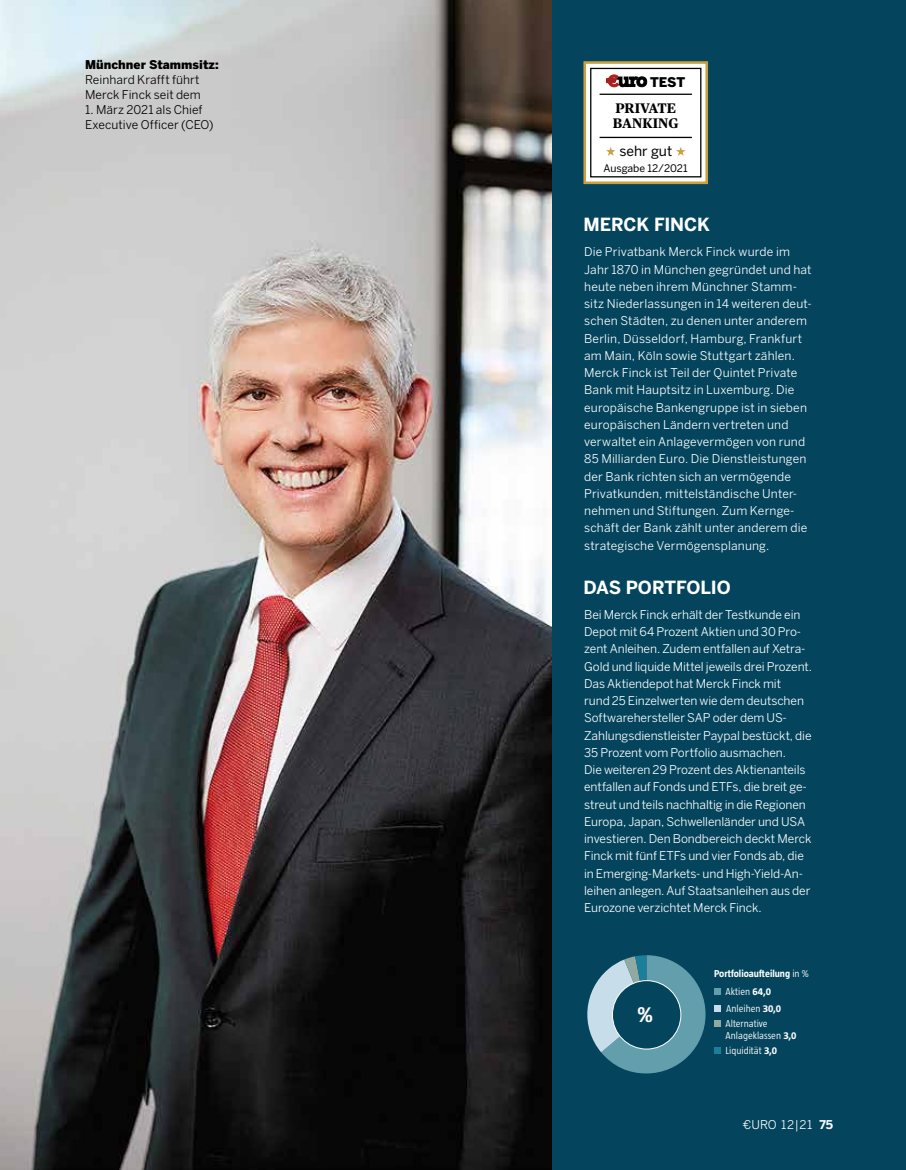
<style>
.page{position:relative;width:906px;height:1170px;background:#fff}
.page>*{position:absolute;margin:0;border:0;box-sizing:border-box;transform-origin:0 0}
.t1{font:700 21.75px "Taz LT7";color:#fff}
.t2{font:700 18px "Benton Sans";letter-spacing:-.005em;color:#fff}
.t3{font:700 13.8px/15.6px "Publico Text";color:#000}
.t4{font:13.8px "Benton Sans";color:#000}
.t5{font:900 13.35px "Benton Sans";color:#000}
.t6{font:12px/17.2px "Benton Sans";color:#fff}
.t7{font:12px/15px "Benton Sans";letter-spacing:.005em;color:#000}
.t8{font:900 12px "Benton Sans";letter-spacing:.005em;color:#000}
.t9{font:10.35px "Benton Sans";letter-spacing:-.005em;color:#000}
.t10{font:300 10.2px/17.5px "Taz LT4";color:#fff}
.t11{font:700 10.2px "Taz";color:#fff}
.s1{font-family:"Taz LT4";font-weight:300}
.s2{font-family:"Taz LT7";font-weight:700}
.s3{font-weight:700}
</style>
<div class="page">
<img style="left:0;top:0;width:553px;height:1169px">
<div style="left:553px;top:0;width:353px;height:1169px;background:#04455d"></div>
<svg style="left:587px;top:65px;width:117px;height:115px"></svg>
<div style="left:583px;top:61px;width:125px;height:123px;border:3px solid #cb9f3f"></div>
<div style="left:591px;top:68px;width:110px;height:109px;background:#fff"></div>
<div style="left:590px;top:68px;width:111px;height:109px;border:1px solid #000"></div>
<svg style="left:676px;top:147px;width:9px;height:9px"></svg>
<svg style="left:606px;top:147px;width:9px;height:9px"></svg>
<hr style="left:599px;top:94px;width:93px;height:1px;background:#000">
<hr style="left:599px;top:137px;width:93px;height:1px;background:#000">
<svg style="left:606px;top:75px;width:41px;height:12px"></svg>
<svg style="left:587px;top:955px;width:118px;height:118px"></svg>
<div style="left:612px;top:980px;width:69px;height:68px;background:#04455d;border-radius:50%"></div>
<div style="left:612px;top:980px;width:69px;height:69px;border:1px solid #fff;border-radius:50%"></div>
<svg style="left:714px;top:988px;width:6px;height:6px"></svg>
<svg style="left:714px;top:1005px;width:6px;height:5px"></svg>
<svg style="left:714px;top:1020px;width:6px;height:6px"></svg>
<svg style="left:714px;top:1047px;width:6px;height:6px"></svg>
<p class="t8" style="left:85px;top:58px;width:135px">Münchner Stammsitz:</p>
<p class="t7" style="left:85px;top:72px;width:117px">Reinhard Krafft führt<br>Merck Finck seit dem</p>
<p class="t7" style="left:85px;top:102px;width:130px">1. März 2021 als Chief<br>Executive Officer (CEO)</p>
<p class="t5" style="left:650px;top:74px;width:37px">TEST</p>
<p class="t3" style="left:613px;top:99px;width:67px">PRIVATE<br>BANKING</p>
<p class="t4" style="left:619px;top:143px;width:54px">sehr gut</p>
<p class="t9" style="left:603px;top:162px;width:86px">Ausgabe 12/2021</p>
<h2 class="t2" style="left:583px;top:214px;width:128px">MERCK FINCK</h2>
<p class="t6" style="left:584px;top:244px;width:229px">Die Privatbank Merck Finck wurde im Jahr 1870 in München gegründet und hat heute neben ihrem Münchner Stamm&shy;sitz Niederlassungen in 14 weiteren deut&shy;schen Städten, zu denen unter anderem Berlin, Düsseldorf, Hamburg, Frankfurt am Main, Köln sowie Stuttgart zählen.<br>Merck Finck ist Teil der Quintet Private Bank mit Hauptsitz in Luxemburg. Die europäische Bankengruppe ist in sieben europäischen Ländern vertreten und verwaltet ein Anlagevermögen von rund 85 Milliarden Euro. Die Dienstleistungen der Bank richten sich an vermögende Privatkunden, mittelständische Unter&shy;nehmen und Stiftungen. Zum Kernge&shy;schäft der Bank zählt unter anderem die strategische Vermögensplanung.</p>
<h2 class="t2" style="left:583px;top:577px;width:149px">DAS PORTFOLIO</h2>
<p class="t6" style="left:584px;top:606px;width:229px">Bei Merck Finck erhält der Testkunde ein Depot mit 64 Prozent Aktien und 30 Pro&shy;zent Anleihen. Zudem entfallen auf Xetra-Gold und liquide Mittel jeweils drei Prozent.<br>Das Aktiendepot hat Merck Finck mit<br>rund 25 Einzelwerten wie dem deutschen Softwarehersteller SAP oder dem US-Zahlungsdienstleister Paypal bestückt, die 35 Prozent vom Portfolio ausmachen.<br>Die weiteren 29 Prozent des Aktienanteils entfallen auf Fonds und ETFs, die breit ge&shy;streut und teils nachhaltig in die Regionen Europa, Japan, Schwellenländer und USA investieren. Den Bondbereich deckt Merck Finck mit fünf ETFs und vier Fonds ab, die in Emerging-Markets- und High-Yield-An&shy;leihen anlegen. Auf Staatsanleihen aus der Eurozone verzichtet Merck Finck.</p>
<h1 class="t1" style="left:637px;top:1003px;width:17px">%</h1>
<p class="t11" style="left:714px;top:967px;width:96px">Portfolioaufteilung <span class="s1">in %</span></p>
<p class="t10" style="left:725px;top:982px;width:57px">Aktien <span class="s2">64,0<br></span>Anleihen <span class="s2">30,0</span></p>
<p class="t10" style="left:725px;top:1018px;width:72px;line-height:11.2px">Alternative<br>Anlageklassen <span class="s2">3,0</span></p>
<p class="t10" style="left:725px;top:1042px;width:53px">Liquidität <span class="s2">3,0</span></p>
<p class="t6" style="left:742px;top:1115px;width:92px">€URO 12|21 <span class="s3">75</span></p>
</div>
